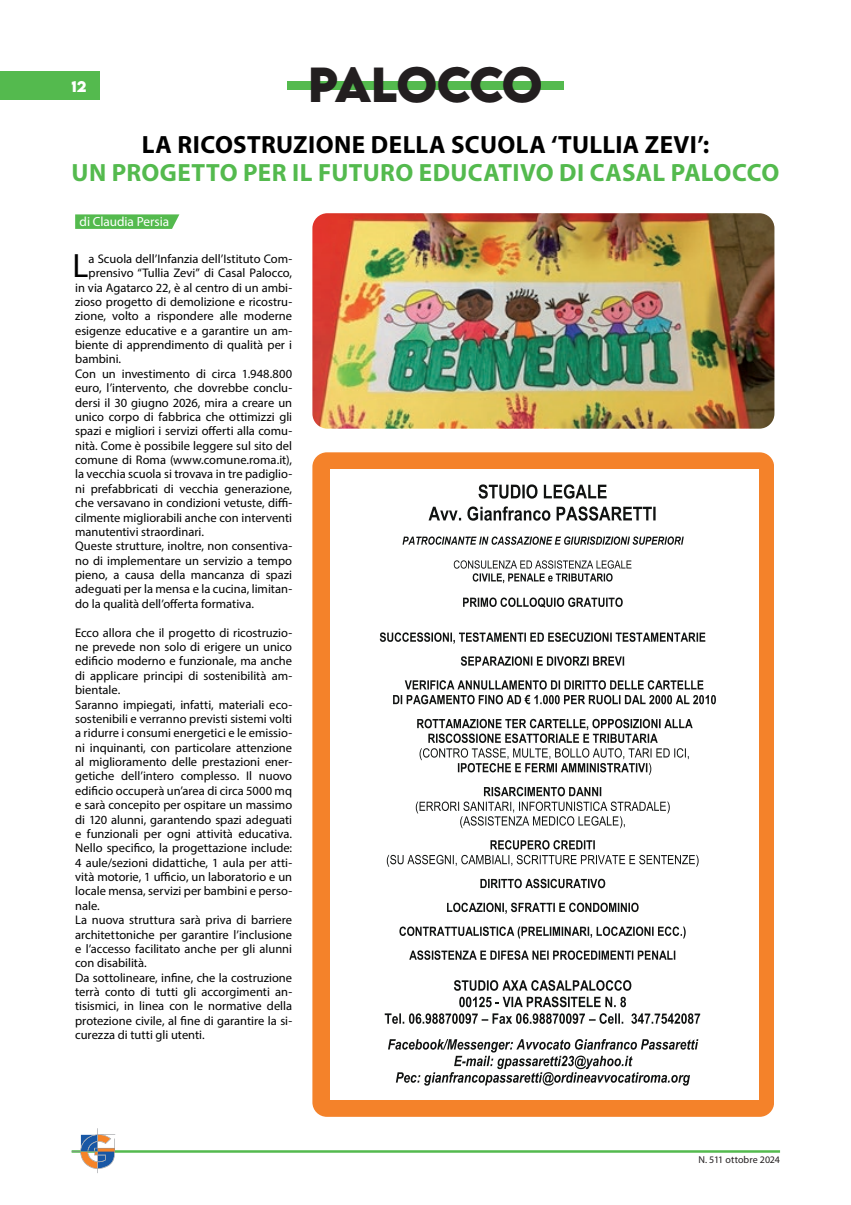
<style>
.page{position:relative;width:851px;height:1205px;background:#fff}
.page>*{position:absolute;margin:0;border:0;box-sizing:border-box;transform-origin:0 0}
.t1{font:700 43.75px "LEMONMILK";letter-spacing:-.03em;color:#231f20}
.t2{font:33.88px "Myriad Pro";color:#000}
.t3{font:700 25px "Myriad Pro";letter-spacing:.01em;color:#54ba4e}
.t4{font:700 25px "Myriad Pro";letter-spacing:.015em;color:#000}
.t5{font:700 13.75px "LEMONMILK";color:#fff}
.t6{font:13.25px "Myriad Pro";letter-spacing:-.005em;color:#fff}
.t7{font:12.5px/14.4px "Myriad Pro";color:#000}
.t8{font:10px "Myriad Pro";color:#231f20}
</style>
<div class="page">
<div style="left:287px;top:81px;width:276px;height:8px;background:#54ba4e"></div>
<div style="left:0;top:71px;width:99px;height:28px;background:#54ba4e"></div>
<hr style="left:72px;top:1150px;width:708px;height:2px;background:#54ba4e">
<svg style="left:72px;top:1128px;width:43px;height:45px"></svg>
<svg style="left:312px;top:452px;width:462px;height:665px;background:#f48630"></svg>
<svg style="left:330px;top:469px;width:429px;height:631px"></svg>
<svg style="left:478px;top:484px;width:128px;height:15px"></svg>
<svg style="left:428px;top:506px;width:227px;height:15px"></svg>
<svg style="left:402px;top:536px;width:281px;height:9px"></svg>
<svg style="left:453px;top:560px;width:178px;height:23px"></svg>
<svg style="left:463px;top:597px;width:159px;height:11px"></svg>
<svg style="left:379px;top:632px;width:326px;height:12px"></svg>
<svg style="left:460px;top:656px;width:164px;height:10px"></svg>
<svg style="left:404px;top:680px;width:299px;height:9px"></svg>
<svg style="left:393px;top:695px;width:322px;height:9px"></svg>
<svg style="left:417px;top:719px;width:275px;height:56px"></svg>
<svg style="left:416px;top:787px;width:253px;height:41px"></svg>
<svg style="left:490px;top:840px;width:104px;height:9px"></svg>
<svg style="left:387px;top:855px;width:311px;height:12px"></svg>
<svg style="left:480px;top:879px;width:125px;height:9px"></svg>
<svg style="left:447px;top:902px;width:191px;height:12px"></svg>
<svg style="left:399px;top:926px;width:286px;height:12px"></svg>
<svg style="left:409px;top:950px;width:266px;height:10px"></svg>
<svg style="left:454px;top:980px;width:177px;height:27px"></svg>
<svg style="left:384px;top:1013px;width:239px;height:11px"></svg>
<svg style="left:631px;top:1013px;width:69px;height:11px"></svg>
<svg style="left:388px;top:1039px;width:310px;height:46px"></svg>
<svg style="left:75px;top:214px;width:104px;height:15px;background:#5fbe59"></svg>
<img style="left:312px;top:213px;width:462px;height:216px">
<p class="t5" style="left:72px;top:77px;width:16px">12</p>
<h1 class="t1" style="left:308px;top:54px;width:236px">PALOCCO</h1>
<h3 class="t4" style="left:142px;top:129px;width:568px">LA RICOSTRUZIONE DELLA SCUOLA ‘TULLIA ZEVI’:</h3>
<h3 class="t3" style="left:71px;top:156px;width:709px">UN PROGETTO PER IL FUTURO EDUCATIVO DI CASAL PALOCCO</h3>
<p class="t6" style="left:80px;top:213px;width:91px">di Claudia Persia</p>
<h2 class="t2" style="left:73px;top:245px;width:17px">L</h2>
<p class="t7" style="left:89px;top:251px;width:205px">a Scuola dell’Infanzia dell’Istituto Com-</p>
<p class="t7" style="left:89px;top:266px;width:205px">prensivo “Tullia Zevi” di Casal Palocco,</p>
<p class="t7" style="left:75px;top:280px;width:218px">in via Agatarco 22, è al centro di un ambi-</p>
<p class="t7" style="left:75px;top:294px;width:218px">zioso progetto di demolizione e ricostru-</p>
<p class="t7" style="left:75px;top:309px;width:218px">zione, volto a rispondere alle moderne</p>
<p class="t7" style="left:75px;top:323px;width:218px">esigenze educative e a garantire un am-</p>
<p class="t7" style="left:75px;top:337px;width:218px">biente di apprendimento di qualità per i</p>
<p class="t7" style="left:75px;top:352px;width:48px">bambini.</p>
<p class="t7" style="left:75px;top:366px;width:218px">Con un investimento di circa 1.948.800</p>
<p class="t7" style="left:75px;top:381px;width:218px">euro, l’intervento, che dovrebbe conclu-</p>
<p class="t7" style="left:75px;top:395px;width:218px">dersi il 30 giugno 2026, mira a creare un</p>
<p class="t7" style="left:75px;top:409px;width:218px">unico corpo di fabbrica che ottimizzi gli</p>
<p class="t7" style="left:75px;top:424px;width:218px">spazi e migliori i servizi offerti alla comu-</p>
<p class="t7" style="left:75px;top:438px;width:218px">nità. Come è possibile leggere sul sito del</p>
<p class="t7" style="left:75px;top:452px;width:218px">comune di Roma (www.comune.roma.it),</p>
<p class="t7" style="left:75px;top:467px;width:218px">la vecchia scuola si trovava in tre padiglio-</p>
<p class="t7" style="left:75px;top:481px;width:218px">ni prefabbricati di vecchia generazione,</p>
<p class="t7" style="left:75px;top:496px;width:218px">che versavano in condizioni vetuste, diffi-</p>
<p class="t7" style="left:75px;top:510px;width:218px">cilmente migliorabili anche con interventi</p>
<p class="t7" style="left:75px;top:524px;width:130px">manutentivi straordinari.</p>
<p class="t7" style="left:75px;top:539px;width:218px">Queste strutture, inoltre, non consentiva-</p>
<p class="t7" style="left:75px;top:553px;width:218px">no di implementare un servizio a tempo</p>
<p class="t7" style="left:75px;top:567px;width:218px">pieno, a causa della mancanza di spazi</p>
<p class="t7" style="left:75px;top:582px;width:218px">adeguati per la mensa e la cucina, limitan-</p>
<p class="t7" style="left:75px;top:596px;width:180px">do la qualità dell’offerta formativa.</p>
<p class="t7" style="left:75px;top:625px;width:218px">Ecco allora che il progetto di ricostruzio&shy;ne prevede non solo di erigere un unico edificio moderno e funzionale, ma anche di applicare principi di sostenibilità am&shy;bientale.<br>Saranno impiegati, infatti, materiali eco&shy;sostenibili e verranno previsti sistemi volti a ridurre i consumi energetici e le emissio&shy;ni inquinanti, con particolare attenzione al miglioramento delle prestazioni ener&shy;getiche dell’intero complesso. Il nuovo edificio occuperà un’area di circa 5000 mq e sarà concepito per ospitare un massimo di 120 alunni, garantendo spazi adeguati e funzionali per ogni attività educativa.<br>Nello specifico, la progettazione include:<br>4 aule/sezioni didattiche, 1 aula per atti&shy;vità motorie, 1 ufficio, un laboratorio e un locale mensa, servizi per bambini e perso&shy;nale.<br>La nuova struttura sarà priva di barriere architettoniche per garantire l’inclusione e l’accesso facilitato anche per gli alunni con disabilità.<br>Da sottolineare, infine, che la costruzione terrà conto di tutti gli accorgimenti an&shy;tisismici, in linea con le normative della protezione civile, al fine di garantire la si&shy;curezza di tutti gli utenti.</p>
<p class="t8" style="left:698px;top:1153px;width:83px">N. 511 ottobre 2024</p>
</div>
